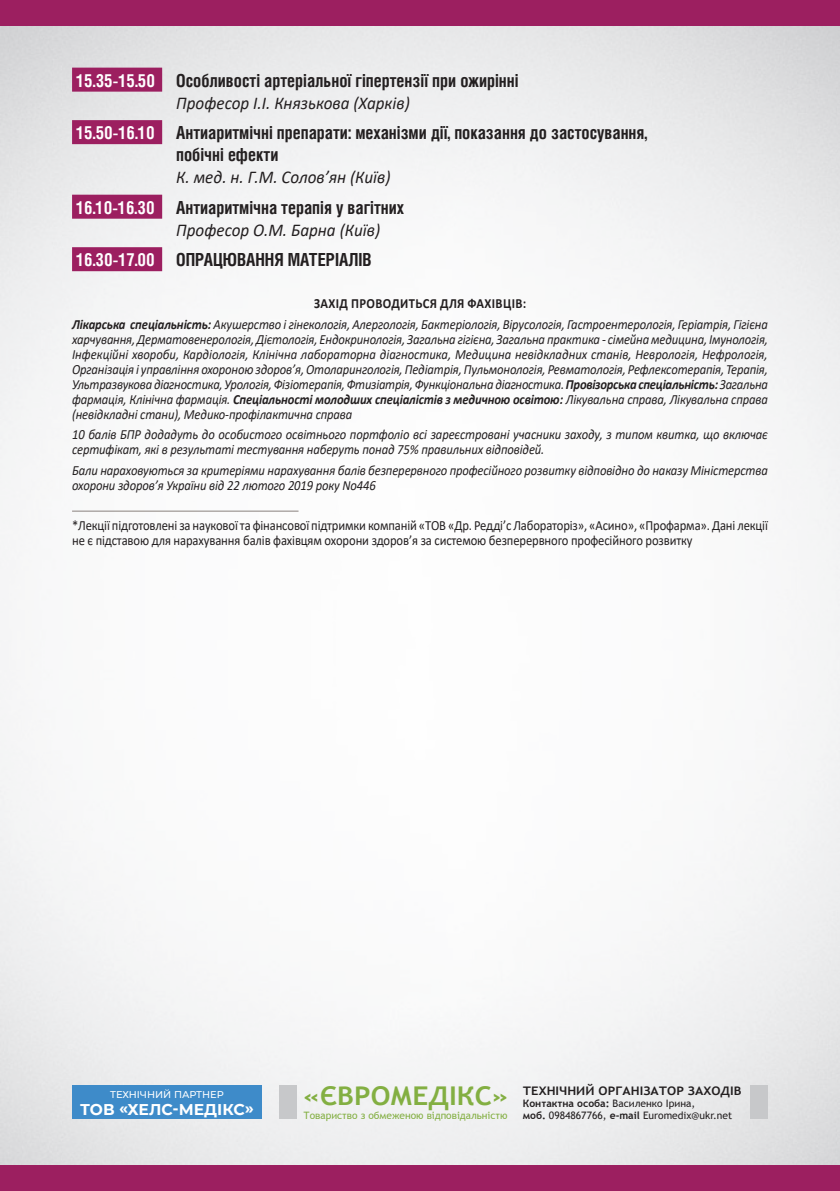
<style>
.page{position:relative;width:840px;height:1191px;background:#fff}
.page>*{position:absolute;margin:0;border:0;box-sizing:border-box;transform-origin:0 0}
.t1{font:700 25.8px "Trebuchet MS";color:#83af42;scale:1.09 1}
.t2{font:700 18px/22px "Helios Cond C";color:#231f20;scale:.95 1}
.t3{font:italic 18px "Calibri";color:#231f20;scale:.95 1}
.t4{font:700 15.6px "Montserrat";color:#fff}
.t5{font:italic 14px/15px "Calibri";letter-spacing:-.01em;color:#231f20;scale:.9 1}
.t6{font:14px/15px "Calibri";letter-spacing:-.01em;color:#231f20;scale:.9 1}
.t7{font:700 11.8px "Trebuchet MS";color:#231f20;scale:1.1 1}
.t8{font:10.2px/11.6px "Trebuchet MS";color:#231f20}
.t9{font:10.2px "Trebuchet MS";color:#83af42}
.t10{font:500 9.8px "Montserrat";color:#fff}
.s1{color:#fff}
.s2{font-weight:700;font-style:normal}
.s3{font-weight:700}
</style>
<div class="page">
<div style="left:0;top:0;width:839px;height:26px;background:#9c1f60"></div>
<div style="left:0;top:1165px;width:839px;height:26px;background:#9c1f60"></div>
<div style="left:72px;top:68px;width:90px;height:24px;background:#9c1f60"></div>
<div style="left:72px;top:120px;width:90px;height:24px;background:#9c1f60"></div>
<div style="left:72px;top:195px;width:90px;height:24px;background:#9c1f60"></div>
<div style="left:72px;top:247px;width:90px;height:24px;background:#9c1f60"></div>
<div style="left:279px;top:1085px;width:17px;height:34px;background:#c7c8ca"></div>
<div style="left:750px;top:1085px;width:17px;height:34px;background:#c7c8ca"></div>
<div style="left:72px;top:1085px;width:190px;height:34px;background:#3e8bc9"></div>
<hr style="left:72px;top:510px;width:226px;height:1px;background:#89817d">
<p class="t2" style="left:76px;top:69px;width:467px"><span class="s1">15.35-15.50</span> Особливості артеріальної гіпертензії при ожирінні</p>
<p class="t3" style="left:176px;top:90px;width:247px">Професор І.І. Князькова (Харків)</p>
<p class="t2" style="left:176px;top:121px;width:497px;text-indent:-100px"><span class="s1">15.50-16.10</span> Антиаритмічні препарати: механізми дії, показання до застосування, побічні ефекти</p>
<p class="t3" style="left:176px;top:165px;width:227px">К. мед. н. Г.М. Солов’ян (Київ)</p>
<p class="t2" style="left:76px;top:196px;width:346px"><span class="s1">16.10-16.30</span> Антиаритмічна терапія у вагітних</p>
<p class="t3" style="left:176px;top:217px;width:216px">Професор О.М. Барна (Київ)</p>
<p class="t2" style="left:76px;top:248px;width:312px"><span class="s1">16.30-17.00</span> ОПРАЦЮВАННЯ МАТЕРІАЛІВ</p>
<p class="t5" style="left:72px;top:292px;width:774px;line-height:20.6px;text-align:center"><span class="s2">ЗАХІД ПРОВОДИТЬСЯ ДЛЯ ФАХІВЦІВ:<br></span><span class="s3">Лікарська спеціальність:</span> Акушерство і гінекологія, Алергологія, Бактеріологія, Вірусологія, Гастроентерологія, Геріатрія, Гігієна</p>
<p class="t5" style="left:72px;top:331px;width:774px;text-align:justify">харчування, Дерматовенерологія, Дієтологія, Ендокринологія, Загальна гігієна, Загальна практика - сімейна медицина, Імунологія, Інфекційні хвороби, Кардіологія, Клінічна лабораторна діагностика, Медицина невідкладних станів, Неврологія, Нефрологія, Організація і управління охороною здоров’я, Отоларингологія, Педіатрія, Пульмонологія, Ревматологія, Рефлексотерапія, Терапія, Ультразвукова діагностика, Урологія, Фізіотерапія, Фтизіатрія, Функціональна діагностика. <span class="s3">Провізорська спеціальність:</span> Загальна фармація, Клінічна фармація. <span class="s3">Спеціальності молодших спеціалістів з медичною освітою:</span> Лікувальна справа, Лікувальна справа (невідкладні стани), Медико-профілактична справа</p>
<p class="t5" style="left:72px;top:426px;width:774px">10 балів БПР додадуть до особистого освітнього портфоліо всі зареєстровані учасники заходу, з типом квитка, що включає сертифікат, які в результаті тестування наберуть понад 75% правильних відповідей.</p>
<p class="t5" style="left:72px;top:462px;width:774px">Бали нараховуються за критеріями нарахування балів безперервного професійного розвитку відповідно до наказу Міністерства охорони здоров’я України від 22 лютого 2019 року No446</p>
<p class="t6" style="left:72px;top:518px;width:774px">*Лекції підготовлені за наукової та фінансової підтримки компаній «ТОВ «Др. Редді’с Лабораторіз», «Асино», «Профарма». Дані лекції не є підставою для нарахування балів фахівцям охорони здоров’я за системою безперервного професійного розвитку</p>
<h1 class="t1" style="left:303px;top:1079px;width:189px">«ЄВРОМЕДІКС»</h1>
<p class="t10" style="left:110px;top:1087px;width:115px">ТЕХНІЧНИЙ ПАРТНЕР</p>
<p class="t4" style="left:80px;top:1097px;width:175px">ТОВ «ХЕЛС-МЕДІКС»</p>
<p class="t9" style="left:303px;top:1109px;width:205px">Товариство з обмеженою відповідальністю</p>
<p class="t7" style="left:522px;top:1083px;width:200px">ТЕХНІЧНИЙ ОРГАНІЗАТОР ЗАХОДІВ</p>
<p class="t8" style="left:522px;top:1097px;width:211px"><span class="s3">Контактна особа:</span> Василенко Ірина,<br><span class="s3">моб.</span> 0984867766, <span class="s3">е-mail</span> Euromedix@ukr.net</p>
</div>
